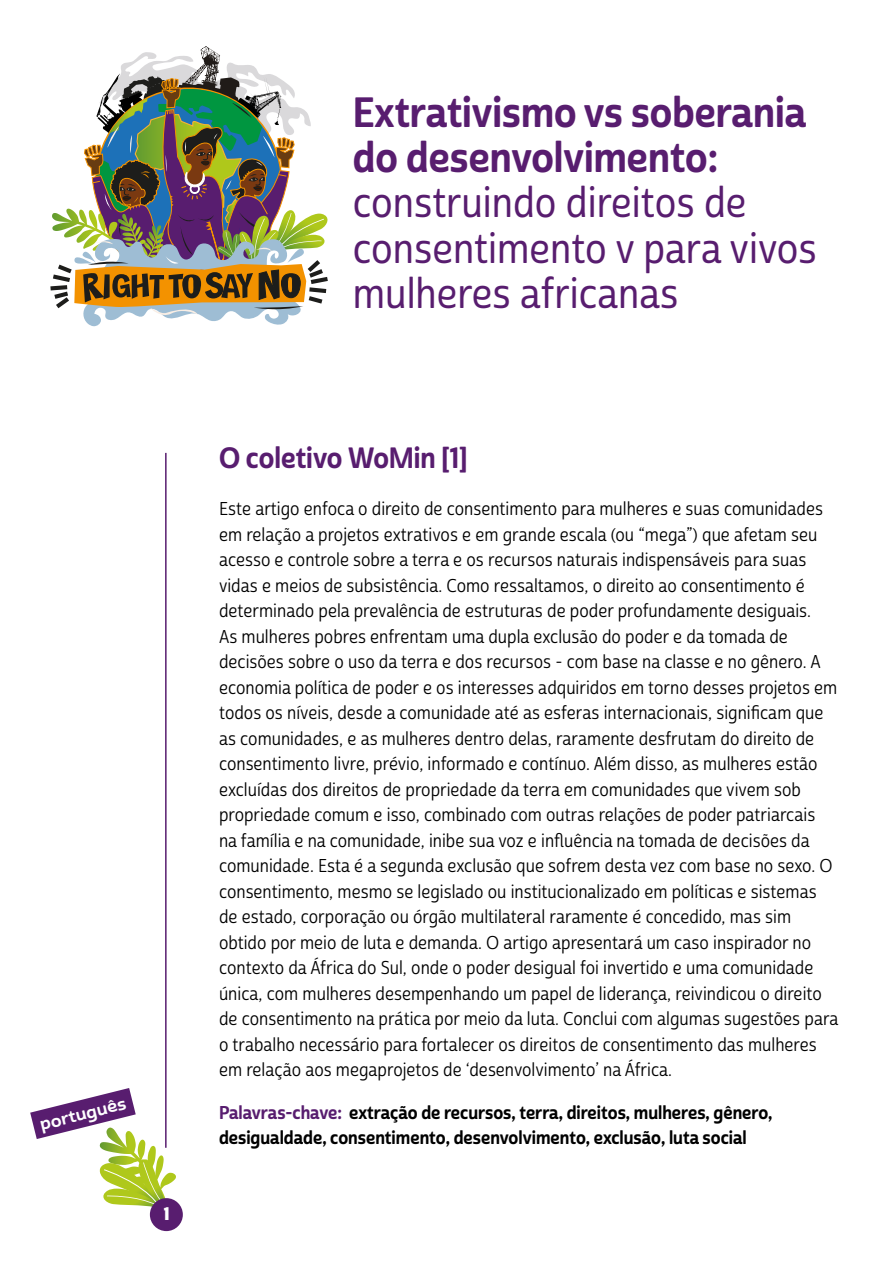
<style>
.page{position:relative;width:893px;height:1263px;background:#fff}
.page>*{position:absolute;margin:0;border:0;box-sizing:border-box;transform-origin:0 0}
.t1{font:41.1px/45.2px "Cabrito Sans Con Med";color:#581d6f}
.t2{font:41.1px/45.2px "Cabrito Sans Con Bol";color:#581d6f}
.t3{font:28.5px "Cabrito Sans Con Bol";color:#581d6f}
.t4{font:18px/25.5px "Cabrito Sans Con Reg";color:#000}
.t5{font:18px/25.5px "Cabrito Sans Con Bol";color:#000}
.t6{font:900 condensed 18px "Flyer LT Std";color:#fff}
.t7{font:700 expanded 16.5px "Cabrito Sans";color:#fff}
.s1{color:#581d6f}
</style>
<div class="page">
<hr style="left:165px;top:453px;width:2px;height:695px;background:#581d6f">
<div style="left:150px;top:1198px;width:33px;height:33px;background:#581d6f;border-radius:50%"></div>
<svg style="left:50px;top:46px;width:278px;height:280px"></svg>
<svg style="left:30px;top:1088px;width:136px;height:119px"></svg>
<h1 class="t2" style="left:353px;top:91px;width:455px">Extrativismo vs soberania do desenvolvimento:</h1>
<h1 class="t1" style="left:353px;top:182px;width:465px">construindo direitos de consentimento v para vivos mulheres africanas</h1>
<p class="t7" style="left:38px;top:1114px;width:90px;rotate:-14deg">português</p>
<p class="t6" style="left:164px;top:1203px;width:7px">1</p>
<h2 class="t3" style="left:219px;top:440px;width:250px">O coletivo WoMin [1]</h2>
<p class="t4" style="left:219px;top:496px;width:621px">Este artigo enfoca o direito de consentimento para mulheres e suas comunidades em relação a projetos extrativos e em grande escala (ou “mega”) que afetam seu acesso e controle sobre a terra e os recursos naturais indispensáveis para suas vidas e meios de subsistência. Como ressaltamos, o direito ao consentimento é determinado pela prevalência de estruturas de poder profundamente desiguais.<br>As mulheres pobres enfrentam uma dupla exclusão do poder e da tomada de decisões sobre o uso da terra e dos recursos - com base na classe e no gênero. A economia política de poder e os interesses adquiridos em torno desses projetos em todos os níveis, desde a comunidade até as esferas internacionais, significam que as comunidades, e as mulheres dentro delas, raramente desfrutam do direito de consentimento livre, prévio, informado e contínuo. Além disso, as mulheres estão excluídas dos direitos de propriedade da terra em comunidades que vivem sob propriedade comum e isso, combinado com outras relações de poder patriarcais<br>na família e na comunidade, inibe sua voz e influência na tomada de decisões da comunidade. Esta é a segunda exclusão que sofrem desta vez com base no sexo. O consentimento, mesmo se legislado ou institucionalizado em políticas e sistemas de estado, corporação ou órgão multilateral raramente é concedido, mas sim obtido por meio de luta e demanda. O artigo apresentará um caso inspirador no contexto da África do Sul, onde o poder desigual foi invertido e uma comunidade única, com mulheres desempenhando um papel de liderança, reivindicou o direito de consentimento na prática por meio da luta. Conclui com algumas sugestões para o trabalho necessário para fortalecer os direitos de consentimento das mulheres em relação aos megaprojetos de ‘desenvolvimento’ na África.</p>
<p class="t5" style="left:219px;top:1100px;width:555px"><span class="s1">Palavras-chave:</span> extração de recursos, terra, direitos, mulheres, gênero, desigualdade, consentimento, desenvolvimento, exclusão, luta social</p>
</div>
